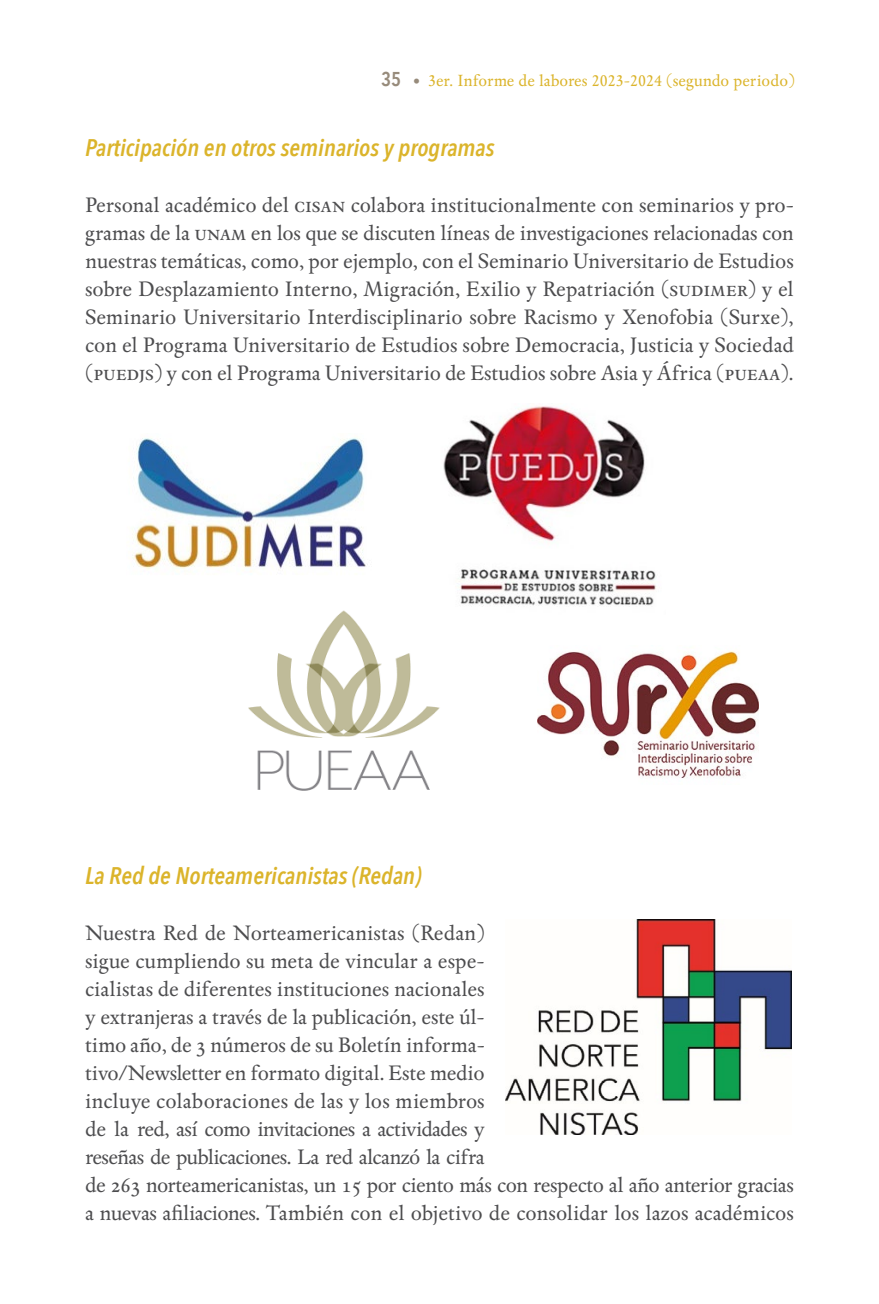
<style>
.page{position:relative;width:879px;height:1304px;background:#fff}
.page>*{position:absolute;margin:0;border:0;box-sizing:border-box;transform-origin:0 0}
.t1{font:italic 600 24px "Avenir Next Condensed";color:#dbb42b}
.t2{font:22px/28px "Espinosa Nova";letter-spacing:-.015em;color:#4d4d4f;text-align:justify}
.t3{font:17px "Espinosa Nova";color:#dbb42b}
.s1{font-family:"Avenir Next Condensed";font-weight:600;font-size:20px;color:#978b7b}
.s2{font-family:"Avenir Next Condensed";font-weight:700;font-size:14px;color:#978b7b}
</style>
<div class="page">
<img style="left:132px;top:438px;width:236px;height:134px">
<img style="left:443px;top:406px;width:213px;height:201px">
<img style="left:249px;top:610px;width:191px;height:181px">
<img style="left:537px;top:651px;width:221px;height:127px">
<img style="left:505px;top:920px;width:286px;height:215px">
<p class="t3" style="left:381px;top:71px;width:415px"><span class="s1">35</span> <span class="s2">•</span> 3er. Informe de labores 2023-2024 (segundo periodo)</p>
<p class="t1" style="left:85px;top:133px;width:411px">Participación en otros seminarios y programas</p>
<p class="t2" style="left:85px;top:192px;width:710px">Personal académico del cisan colabora institucionalmente con seminarios y pro&shy;gramas de la unam en los que se discuten líneas de investigaciones relacionadas con nuestras temáticas, como, por ejemplo, con el Seminario Universitario de Estudios sobre Desplazamiento Interno, Migración, Exilio y Repatriación (sudimer) y el Seminario Universitario Interdisciplinario sobre Racismo y Xenofobia (Surxe), con el Programa Universitario de Estudios sobre Democracia, Justicia y Sociedad (puedjs) y con el Programa Universitario de Estudios sobre Asia y África (pueaa).</p>
<p class="t1" style="left:85px;top:861px;width:338px">La Red de Norteamericanistas (Redan)</p>
<p class="t2" style="left:85px;top:920px;width:710px;text-align:left">Nuestra Red de Norteamericanistas (Redan)<br>sigue cumpliendo su meta de vincular a espe-<br>cialistas de diferentes instituciones nacionales<br>y extranjeras a través de la publicación, este úl-<br>timo año, de 3 números de su Boletín informa-<br>tivo/Newsletter en formato digital. Este medio<br>incluye colaboraciones de las y los miembros<br>de la red, así como invitaciones a actividades y<br>reseñas de publicaciones. La red alcanzó la cifra<br>de 263 norteamericanistas, un 15 por ciento más con respecto al año anterior gracias a nuevas afiliaciones. También con el objetivo de consolidar los lazos académicos</p>
</div>
